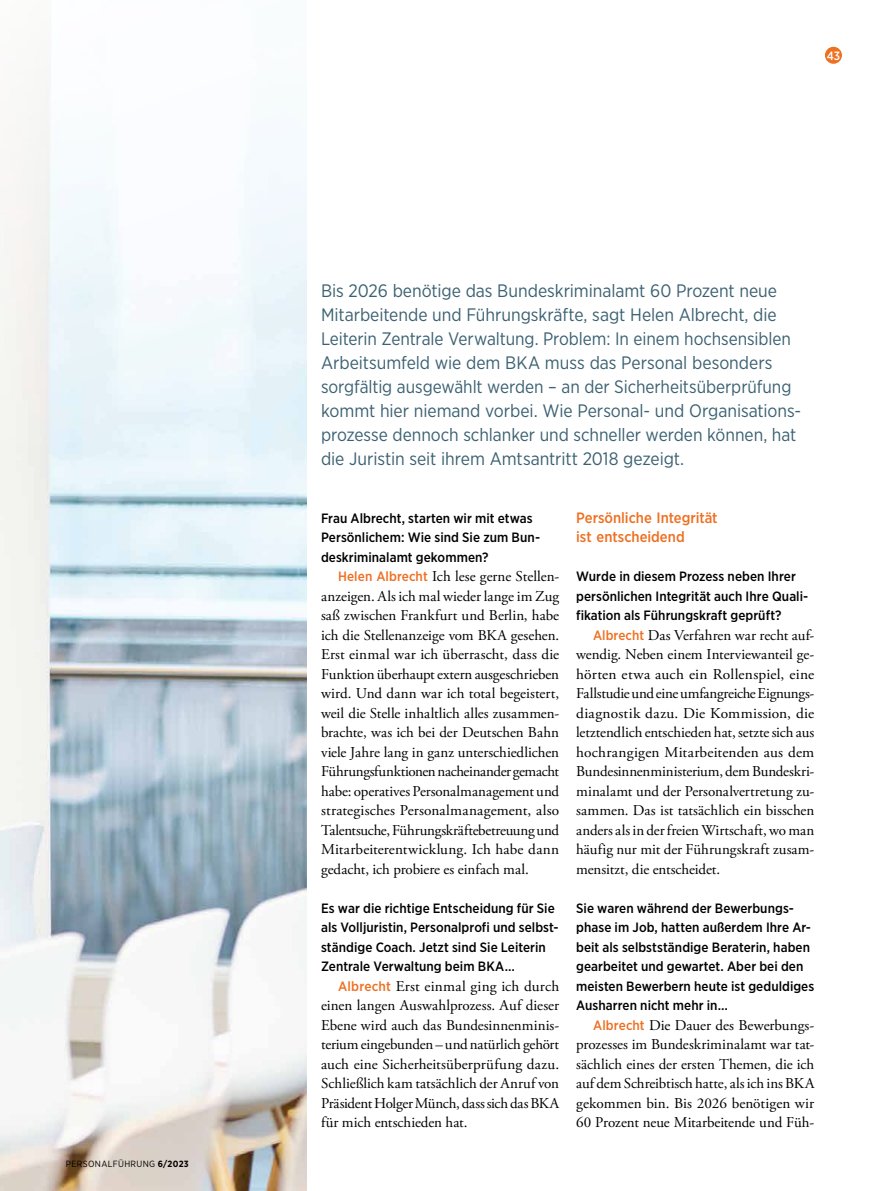
<style>
.page{position:relative;width:893px;height:1191px;background:#fff}
.page>*{position:absolute;margin:0;border:0;box-sizing:border-box;transform-origin:0 0}
.t1{font:18px/24px "Gotham Narrow";letter-spacing:-.005em;color:#3c6172}
.t2{font:15px/19.5px "Adobe Garamond Pro";color:#000;text-align:justify}
.t3{font:500 15px/19.5px "Gotham Narrow";color:#ee7023}
.t4{font:500 13.5px/19.5px "Gotham Narrow";letter-spacing:.005em;color:#000}
.t5{font:500 12px "Gotham Narrow";color:#fff}
.t6{font:9px "Gotham Narrow";letter-spacing:.04em;color:#000}
.s1{font-weight:700}
.s2{font-family:"Gotham Narrow";font-weight:500;font-size:13.5px;color:#ee7023}
</style>
<div class="page">
<div style="left:825px;top:47px;width:17px;height:17px;background:#ee7023;border-radius:50%"></div>
<img style="left:0;top:86px;width:306px;height:1105px">
<p class="t6" style="left:66px;top:1157px;width:124px">PERSONALFÜHRUNG <span class="s1">6/2023</span></p>
<p class="t5" style="left:827px;top:48px;width:15px">43</p>
<p class="t1" style="left:321px;top:278px;width:482px">Bis 2026 benötige das Bundeskriminalamt 60 Prozent neue Mitarbeitende und Führungskräfte, sagt Helen Albrecht, die Leiterin Zentrale Verwaltung. Problem: In einem hochsensiblen Arbeitsumfeld wie dem BKA muss das Personal besonders sorgfältig ausgewählt werden – an der Sicherheitsüberprüfung kommt hier niemand vorbei. Wie Personal- und Organisations&shy;prozesse dennoch schlanker und schneller werden können, hat die Juristin seit ihrem Amtsantritt 2018 gezeigt.</p>
<p class="t4" style="left:321px;top:508px;width:221px">Frau Albrecht, starten wir mit etwas<br>Persönlichem: Wie sind Sie zum Bun&shy;deskriminalamt gekommen?</p>
<p class="t2" style="left:321px;top:567px;width:240px;text-indent:17px"><span class="s2">Helen Albrecht</span> Ich lese gerne Stellen&shy;anzeigen. Als ich mal wieder lange im Zug saß zwischen Frankfurt und Berlin, habe ich die Stellenanzeige vom BKA gesehen.<br>Erst einmal war ich überrascht, dass die Funktion überhaupt extern ausgeschrieben wird. Und dann war ich total begeistert, weil die Stelle inhaltlich alles zusammen&shy;brachte, was ich bei der Deutschen Bahn viele Jahre lang in ganz unterschiedlichen Führungsfunktionen nacheinander gemacht habe: operatives Personalmanagement und strategisches Personalmanagement, also Talentsuche, Führungskräftebetreuung und Mitarbeiterentwicklung. Ich habe dann gedacht, ich probiere es einfach mal.</p>
<p class="t4" style="left:321px;top:898px;width:239px">Es war die richtige Entscheidung für Sie als Volljuristin, Personalprofi und selbst&shy;ständige Coach. Jetzt sind Sie Leiterin Zentrale Verwaltung beim BKA…</p>
<p class="t2" style="left:321px;top:977px;width:240px;text-indent:17px"><span class="s2">Albrecht</span> Erst einmal ging ich durch einen langen Auswahlprozess. Auf dieser Ebene wird auch das Bundesinnenminis&shy;terium eingebunden – und natürlich gehört auch eine Sicherheitsüberprüfung dazu.<br>Schließlich kam tatsächlich der Anruf von Präsident Holger Münch, dass sich das BKA für mich entschieden hat.</p>
<p class="t3" style="left:576px;top:507px;width:143px">Persönliche Integrität ist entscheidend</p>
<p class="t4" style="left:576px;top:566px;width:234px">Wurde in diesem Prozess neben Ihrer persönlichen Integrität auch Ihre Quali&shy;fikation als Führungskraft geprüft?</p>
<p class="t2" style="left:576px;top:626px;width:240px;text-indent:17px"><span class="s2">Albrecht</span> Das Verfahren war recht auf&shy;wendig. Neben einem Interviewanteil ge&shy;hörten etwa auch ein Rollenspiel, eine Fallstudie und eine umfangreiche Eignungs&shy;diagnostik dazu. Die Kommission, die letztendlich entschieden hat, setzte sich aus hochrangigen Mitarbeitenden aus dem Bundesinnenministerium, dem Bundeskri&shy;minalamt und der Personalvertretung zu&shy;sammen. Das ist tatsächlich ein bisschen anders als in der freien Wirtschaft, wo man häufig nur mit der Führungskraft zusam&shy;mensitzt, die entscheidet.</p>
<p class="t4" style="left:576px;top:898px;width:240px">Sie waren während der Bewerbungs&shy;phase im Job, hatten außerdem Ihre Ar&shy;beit als selbstständige Beraterin, haben gearbeitet und gewartet. Aber bei den meisten Bewerbern heute ist geduldiges Ausharren nicht mehr in…</p>
<p class="t2" style="left:576px;top:1016px;width:240px;text-indent:17px"><span class="s2">Albrecht</span> Die Dauer des Bewerbungs&shy;prozesses im Bundeskriminalamt war tat&shy;sächlich eines der ersten Themen, die ich auf dem Schreibtisch hatte, als ich ins BKA gekommen bin. Bis 2026 benötigen wir 60 Prozent neue Mitarbeitende und Füh-</p>
</div>
